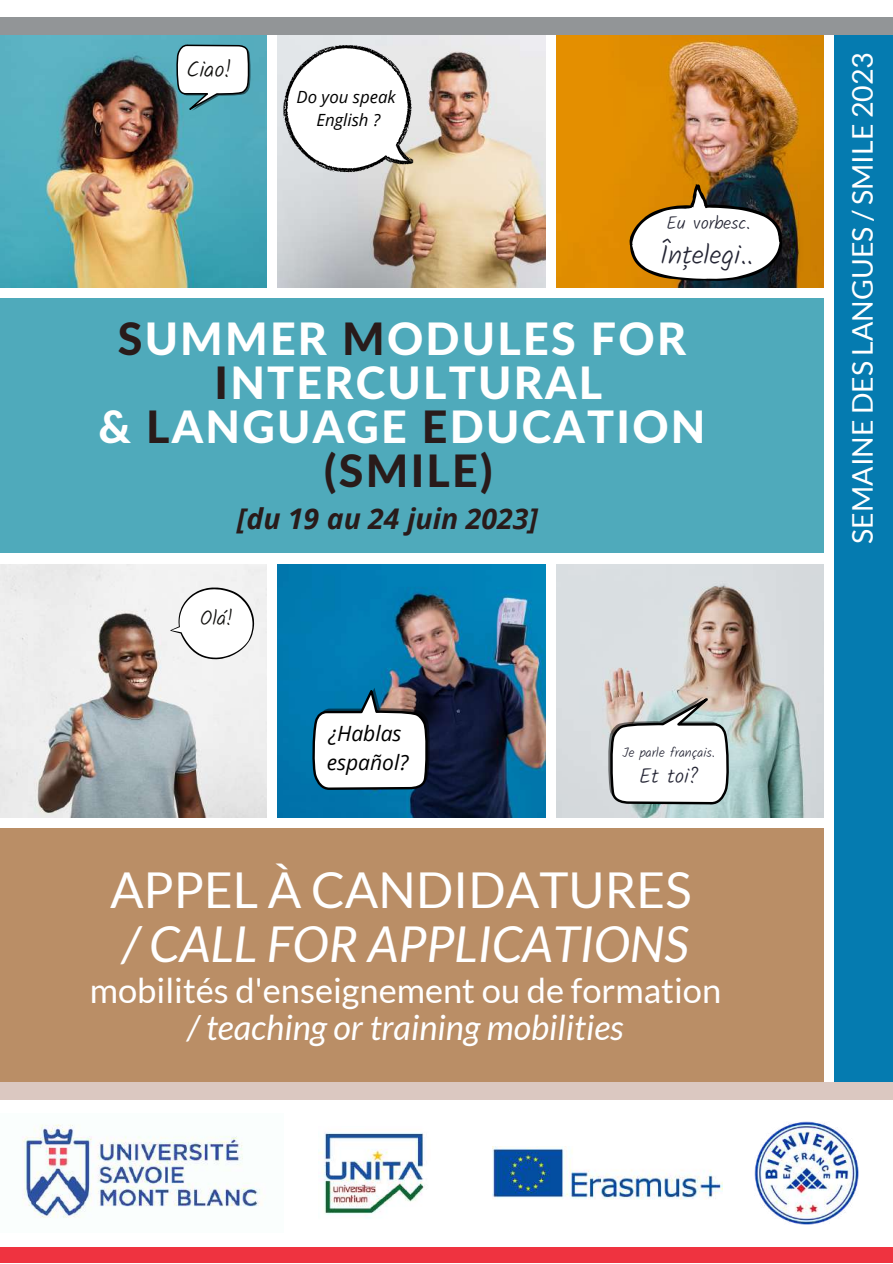
<style>
.page{position:relative;width:893px;height:1264px;background:#fff}
.page>*{position:absolute;margin:0;border:0;box-sizing:border-box;transform-origin:0 0}
.t1{font:italic 49.5px "Lato";color:#fff}
.t2{font:49.5px "Lato";color:#fff}
.t3{font:800 44.7px/43.8px "Lato Latin";letter-spacing:.05em;color:#fff;text-align:center}
.t4{font:34.5px "Lato";color:#fff}
.t5{font:italic 34.5px "Lato";color:#fff}
.t6{font:28.5px "Lato";color:#fff}
.t7{font:italic 700 28.5px "Open Sans";color:#291b1a}
.t8{font:300 27px "Kalam";color:#242534}
.t9{font:300 22.35px "Kalam";color:#0f0e0c}
.t10{font:italic 21px/28.8px "Open Sans";color:#000}
.t11{font:300 20.85px "Kalam";color:#242534}
.t12{font:300 20.55px "Kalam";color:#0f0e0c}
.t13{font:300 18px "Kalam";color:#242534}
.t14{font:italic 16.8px/22.5px "Open Sans";color:#000;text-align:center}
.t15{font:300 13.35px "Kalam";color:#242534}
.s1{color:#291b1a}
</style>
<div class="page">
<div style="left:834px;top:30px;width:58px;height:1055px;background:#057bb0"></div>
<img style="left:0;top:35px;width:266px;height:252px">
<img style="left:278px;top:35px;width:267px;height:252px">
<img style="left:556px;top:35px;width:267px;height:252px">
<div style="left:0;top:299px;width:823px;height:254px;background:#4faabb"></div>
<img style="left:0;top:564px;width:266px;height:253px">
<img style="left:278px;top:564px;width:267px;height:253px">
<img style="left:556px;top:564px;width:267px;height:253px">
<div style="left:0;top:828px;width:823px;height:254px;background:#ba8e66"></div>
<div style="left:0;top:18px;width:892px;height:17px;background:#929597"></div>
<div style="left:0;top:1247px;width:892px;height:15px;background:#ef3340"></div>
<img style="left:754px;top:1121px;width:104px;height:103px">
<img style="left:319px;top:1132px;width:106px;height:86px">
<img style="left:22px;top:1124px;width:240px;height:94px">
<div style="left:0;top:1082px;width:892px;height:17px;background:#dbc8c1"></div>
<img style="left:492px;top:1146px;width:230px;height:53px">
<svg style="left:176px;top:45px;width:75px;height:66px"></svg>
<svg style="left:312px;top:687px;width:118px;height:102px"></svg>
<svg style="left:607px;top:697px;width:121px;height:107px"></svg>
<svg style="left:629px;top:184px;width:153px;height:97px"></svg>
<svg style="left:170px;top:580px;width:87px;height:82px"></svg>
<svg style="left:283px;top:45px;width:130px;height:128px"></svg>
<p class="t9" style="left:186px;top:56px;width:47px">Ciao!</p>
<p class="t14" style="left:296px;top:85px;width:101px">Do you speak<br>English ?</p>
<p class="t13" style="left:666px;top:212px;width:86px">Eu vorbesc.</p>
<p class="t8" style="left:659px;top:239px;width:95px">Înțelegi..</p>
<p class="t3" style="left:98px;top:319px;width:608px"><span class="s1">S</span>UMMER <span class="s1">M</span>ODULES FOR<br><span class="s1">I</span>NTERCULTURAL<br>&amp; <span class="s1">L</span>ANGUAGE <span class="s1">E</span>DUCATION <span class="s1">(SMILE)</span></p>
<p class="t7" style="left:237px;top:498px;width:302px">[du 19 au 24 juin 2023]</p>
<p class="t12" style="left:200px;top:605px;width:34px">Olá!</p>
<p class="t10" style="left:327px;top:719px;width:83px">¿Hablas español?</p>
<p class="t15" style="left:622px;top:744px;width:94px">Je parle français.</p>
<p class="t11" style="left:638px;top:763px;width:61px">Et toi?</p>
<p class="t2" style="left:110px;top:859px;width:583px">APPEL À CANDIDATURES</p>
<p class="t1" style="left:122px;top:913px;width:567px">/ CALL FOR APPLICATIONS</p>
<p class="t4" style="left:90px;top:968px;width:633px">mobilités d'enseignement ou de formation</p>
<p class="t5" style="left:187px;top:1005px;width:437px">/ teaching or training mobilities</p>
<p class="t6" style="left:844px;top:543px;width:493px;rotate:-90deg">SEMAINE DES LANGUES / SMILE 2023</p>
</div>
